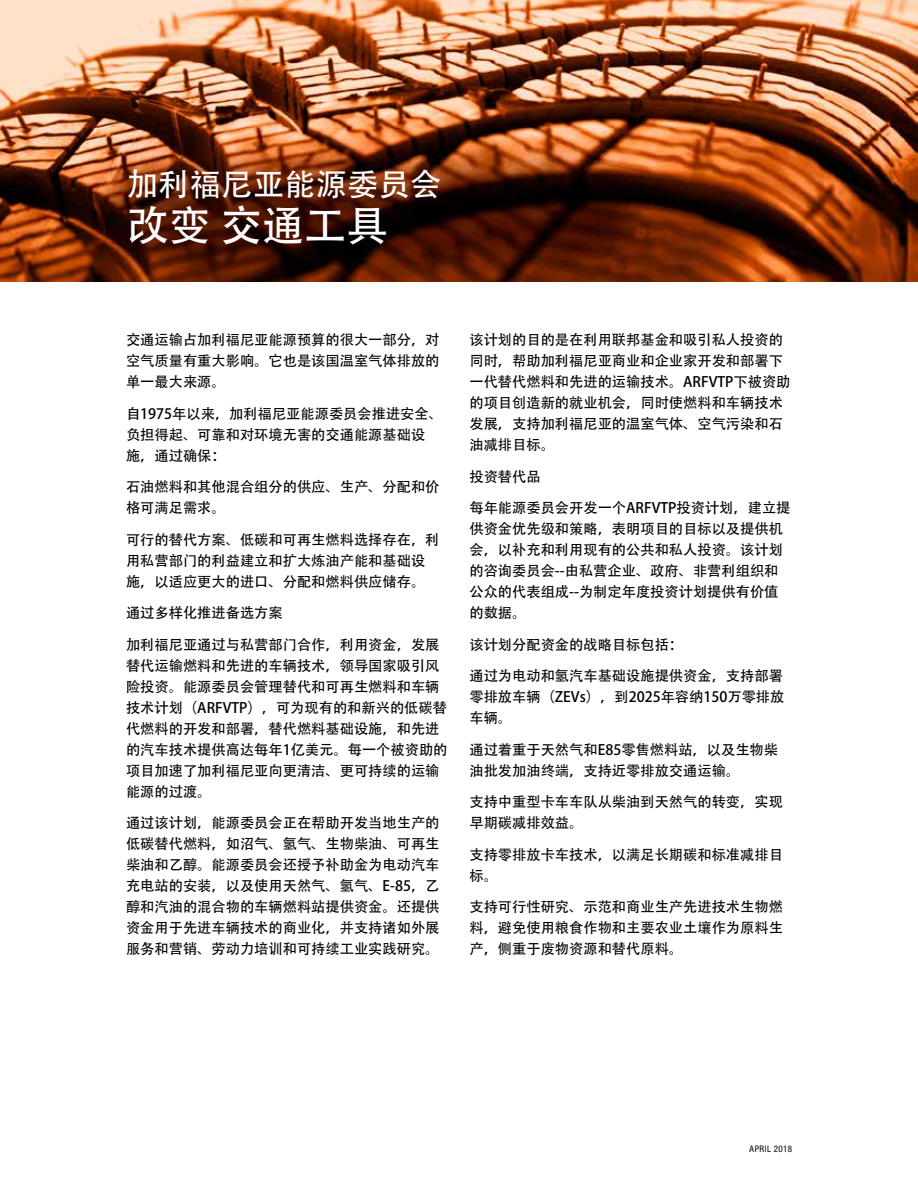
<style>
.page{position:relative;width:918px;height:1188px;background:#fff}
.page>*{position:absolute;margin:0;border:0;box-sizing:border-box;transform-origin:0 0}
.t1{font:42px "Adobe Heiti Std";color:#fff}
.t2{font:31.5px "Adobe Heiti Std";color:#fff}
.t3{font:14.25px/21px "Adobe Heiti Std";color:#000}
.t4{font:condensed 9px "Helvetica Neue LT Std";letter-spacing:.06em;color:#000}
</style>
<div class="page">
<img style="left:0;top:0;width:918px;height:282px">
<h2 class="t2" style="left:127px;top:165px;width:316px">加利福尼亚能源委员会</h2>
<h1 class="t1" style="left:127px;top:200px;width:263px">改变 交通工具</h1>
<p class="t3" style="left:126px;top:330px;width:315px;text-align:justify">交通运输占加利福尼亚能源预算的很大一部分，对空气质量有重大影响。它也是该国温室气体排放的单一最大来源。</p>
<p class="t3" style="left:126px;top:403px;width:319px">自1975年以来，加利福尼亚能源委员会推进安全、负担得起、可靠和对环境无害的交通能源基础设施，通过确保：</p>
<p class="t3" style="left:126px;top:477px;width:315px">石油燃料和其他混合组分的供应、生产、分配和价格可满足需求。</p>
<p class="t3" style="left:126px;top:529px;width:315px">可行的替代方案、低碳和可再生燃料选择存在，利用私营部门的利益建立和扩大炼油产能和基础设施，以适应更大的进口、分配和燃料供应储存。</p>
<p class="t3" style="left:126px;top:603px;width:158px">通过多样化推进备选方案</p>
<p class="t3" style="left:126px;top:634px;width:323px">加利福尼亚通过与私营部门合作，利用资金，发展替代运输燃料和先进的车辆技术，领导国家吸引风险投资。能源委员会管理替代和可再生燃料和车辆技术计划（ARFVTP），可为现有的和新兴的低碳替代燃料的开发和部署，替代燃料基础设施，和先进的汽车技术提供高达每年1亿美元。每一个被资助的项目加速了加利福尼亚向更清洁、更可持续的运输能源的过渡。</p>
<p class="t3" style="left:126px;top:813px;width:315px;text-align:justify">通过该计划，能源委员会正在帮助开发当地生产的低碳替代燃料，如沼气、氢气、生物柴油、可再生柴油和乙醇。能源委员会还授予补助金为电动汽车充电站的安装，以及使用天然气、氢气、E-85，乙醇和汽油的混合物的车辆燃料站提供资金。还提供资金用于先进车辆技术的商业化，并支持诸如外展服务和营销、劳动力培训和可持续工业实践研究。</p>
<p class="t3" style="left:469px;top:330px;width:323px">该计划的目的是在利用联邦基金和吸引私人投资的同时，帮助加利福尼亚商业和企业家开发和部署下一代替代燃料和先进的运输技术。ARFVTP下被资助的项目创造新的就业机会，同时使燃料和车辆技术发展，支持加利福尼亚的温室气体、空气污染和石油减排目标。</p>
<p class="t3" style="left:469px;top:466px;width:73px">投资替代品</p>
<p class="t3" style="left:469px;top:498px;width:323px">每年能源委员会开发一个ARFVTP投资计划，建立提供资金优先级和策略，表明项目的目标以及提供机会，以补充和利用现有的公共和私人投资。该计划的咨询委员会--由私营企业、政府、非营利组织和公众的代表组成--为制定年度投资计划提供有价值的数据。</p>
<p class="t3" style="left:469px;top:634px;width:215px">该计划分配资金的战略目标包括：</p>
<p class="t3" style="left:469px;top:666px;width:316px;text-align:justify">通过为电动和氢汽车基础设施提供资金，支持部署零排放车辆（ZEVs），到2025年容纳150万零排放车辆。</p>
<p class="t3" style="left:469px;top:739px;width:310px">通过着重于天然气和E85零售燃料站，以及生物柴油批发加油终端，支持近零排放交通运输。</p>
<p class="t3" style="left:469px;top:792px;width:315px">支持中重型卡车车队从柴油到天然气的转变，实现早期碳减排效益。</p>
<p class="t3" style="left:469px;top:844px;width:315px">支持零排放卡车技术，以满足长期碳和标准减排目标。</p>
<p class="t3" style="left:469px;top:897px;width:315px;text-align:justify">支持可行性研究、示范和商业生产先进技术生物燃料，避免使用粮食作物和主要农业土壤作为原料生产，侧重于废物资源和替代原料。</p>
<p class="t4" style="left:750px;top:1144px;width:44px">APRIL 2018</p>
</div>
